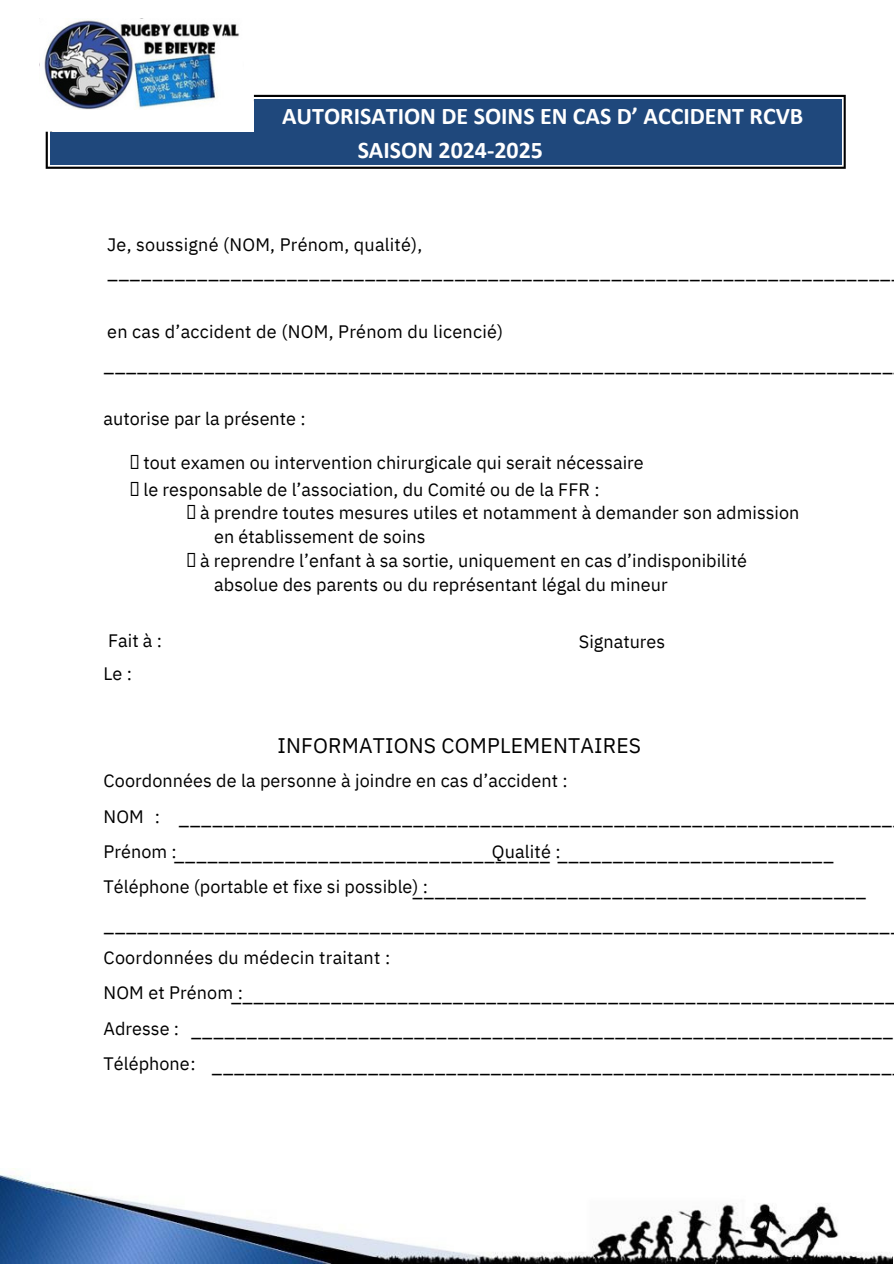
<style>
.page{position:relative;width:894px;height:1264px;background:#fff}
.page>*{position:absolute;margin:0;border:0;box-sizing:border-box;transform-origin:0 0}
.t1{font:700 24px "Calibri";color:#fff}
.t2{font:21px "IBM Plex Sans";letter-spacing:.01em;color:#000}
.t3{font:19.5px/35.7px "IBM Plex Sans";color:#000}
.t4{font:18px/34.8px "IBM Plex Sans";color:#000}
</style>
<div class="page">
<img style="left:1px;top:1168px;width:891px;height:95px">
<img style="left:44px;top:18px;width:196px;height:77px">
<svg style="left:46px;top:95px;width:799px;height:74px"></svg>
<div style="left:50px;top:132px;width:791px;height:33px;background:#1f487c"></div>
<div style="left:254px;top:99px;width:587px;height:33px;background:#1f487c"></div>
<p class="t1" style="left:282px;top:106px;width:522px">AUTORISATION DE SOINS EN CAS D’ ACCIDENT RCVB</p>
<p class="t1" style="left:357px;top:140px;width:187px">SAISON 2024-2025</p>
<p class="t4" style="left:107px;top:227px;width:316px">Je, soussigné (NOM, Prénom, qualité),</p>
<p class="t3" style="left:107px;top:253px;width:784px">______________________________________________________________________</p>
<p class="t4" style="left:107px;top:314px;width:397px">en cas d’accident de (NOM, Prénom du licencié)</p>
<p class="t3" style="left:104px;top:345px;width:790px">_______________________________________________________________________</p>
<p class="t4" style="left:104px;top:401px;width:203px">autorise par la présente :</p>
<h2 class="t4" style="left:143px;top:445px;width:501px">tout examen ou intervention chirurgicale qui serait nécessaire</h2>
<p class="t4" style="left:143px;top:472px;width:457px">le responsable de l’association, du Comité ou de la FFR :</p>
<p class="t4" style="left:200px;top:494px;width:601px">à prendre toutes mesures utiles et notamment à demander son admission</p>
<p class="t4" style="left:214px;top:519px;width:213px">en établissement de soins</p>
<p class="t4" style="left:200px;top:542px;width:548px">à reprendre l’enfant à sa sortie, uniquement en cas d’indisponibilité</p>
<p class="t4" style="left:214px;top:566px;width:455px">absolue des parents ou du représentant légal du mineur</p>
<p class="t4" style="left:108px;top:622px;width:55px">Fait à :</p>
<h1 class="t4" style="left:104px;top:656px;width:30px">Le :</h1>
<p class="t4" style="left:578px;top:623px;width:88px">Signatures</p>
<h1 class="t2" style="left:277px;top:732px;width:365px">INFORMATIONS COMPLEMENTAIRES</h1>
<p class="t4" style="left:104px;top:763px;width:465px">Coordonnées de la personne à joindre en cas d’accident :</p>
<p class="t4" style="left:104px;top:798px;width:326px">NOM<br>Prénom :<br>Téléphone (portable et fixe si possible) :</p>
<p class="t4" style="left:155px;top:798px;width:7px">:</p>
<p class="t3" style="left:174px;top:799px;width:720px">________________________________________________________________ __________________________________ _________________________</p>
<p class="t3" style="left:104px;top:870px;width:787px;text-indent:308px">_________________________________________ _______________________________________________________________________</p>
<p class="t4" style="left:492px;top:834px;width:70px">Qualité :</p>
<p class="t4" style="left:104px;top:939px;width:288px">Coordonnées du médecin traitant :</p>
<p class="t4" style="left:104px;top:974px;width:141px">NOM et Prénom :</p>
<p class="t4" style="left:104px;top:1010px;width:94px">Adresse :<br>Téléphone:</p>
<p class="t3" style="left:191px;top:975px;width:706px;text-align:right">____________________________________________________________ _______________________________________________________________ _____________________________________________________________</p>
</div>
